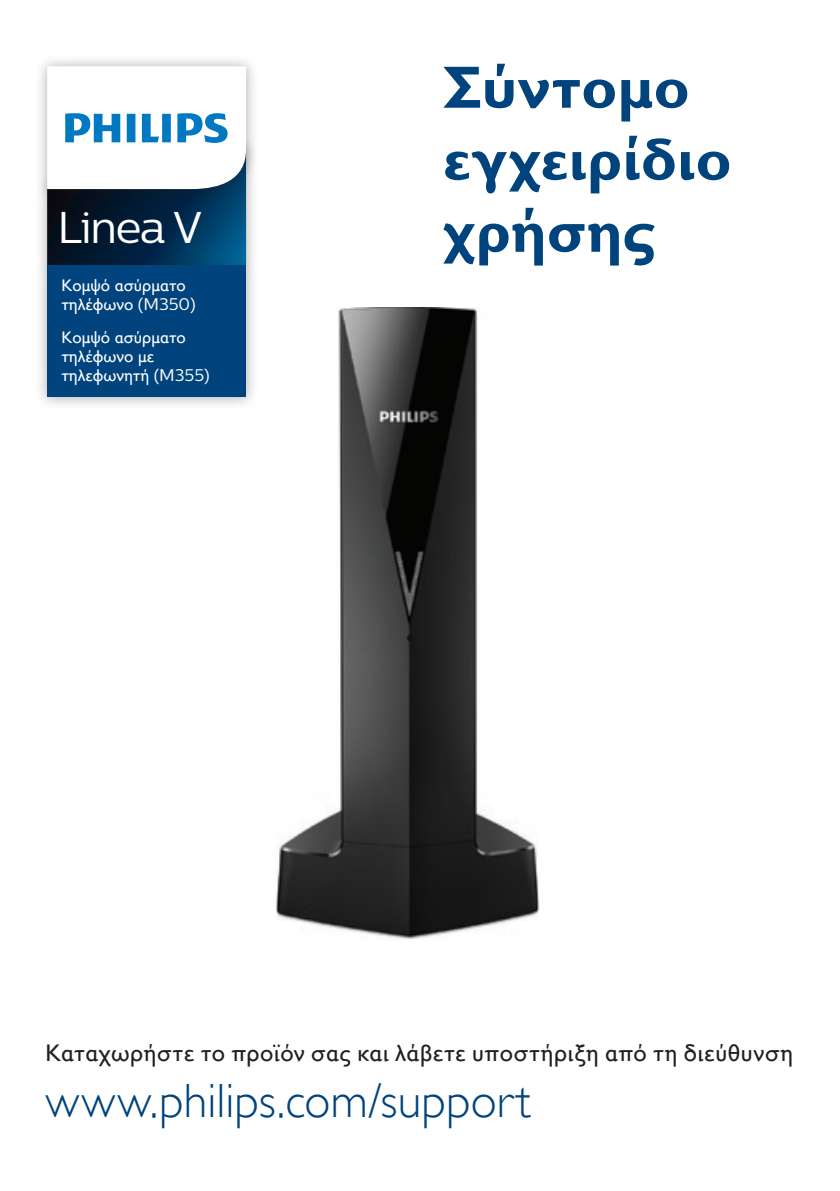
<style>
.page{position:relative;width:840px;height:1191px;background:#fff}
.page>*{position:absolute;margin:0;border:0;box-sizing:border-box;transform-origin:0 0}
.t1{font:700 60px/72px "Gill Sans Alt One WGL";letter-spacing:.01em;color:#01437c}
.t2{font:48px "Gill Sans Alt One WGL Light";letter-spacing:.005em;color:#01437c}
.t3{font:44.4px "Centrale Sans";letter-spacing:-.03em;color:#fff}
.t4{font:24px "Gill Sans Alt One WGL";letter-spacing:.025em;color:#231f20}
.t5{font:16.8px/19.2px "Gill Sans Alt One WGL";color:#fff}
.s1{font-family:"Centrale Sans"}
</style>
<div class="page">
<img style="left:276px;top:307px;width:264px;height:633px">
<div style="left:34px;top:133px;width:224px;height:145px;background:#231f20;opacity:.35"></div>
<div style="left:34px;top:54px;width:224px;height:147px;background:#231f20;opacity:.35"></div>
<div style="left:34px;top:253px;width:225px;height:157px;background:#231f20;opacity:.35"></div>
<div style="left:47px;top:266px;width:199px;height:131px;background:#01437c"></div>
<svg style="left:47px;top:66px;width:199px;height:200px"></svg>
<h3 class="t3" style="left:57px;top:202px;width:146px">Linea V</h3>
<p class="t5" style="left:61px;top:275px;width:136px">Κομψό ασύρματο τηλέφωνο <span class="s1">(M350)</span></p>
<p class="t5" style="left:61px;top:327px;width:150px">Κομψό ασύρματο τηλέφωνο με τηλεφωνητή <span class="s1">(M355)</span></p>
<h1 class="t1" style="left:443px;top:51px;width:289px">Σύντομο εγχειρίδιο χρήσης</h1>
<h3 class="t4" style="left:45px;top:1036px;width:748px">Καταχωρήστε το προϊόν σας και λάβετε υποστήριξη από τη διεύθυνση</h3>
<h2 class="t2" style="left:45px;top:1069px;width:486px">www.philips.com/support</h2>
</div>
